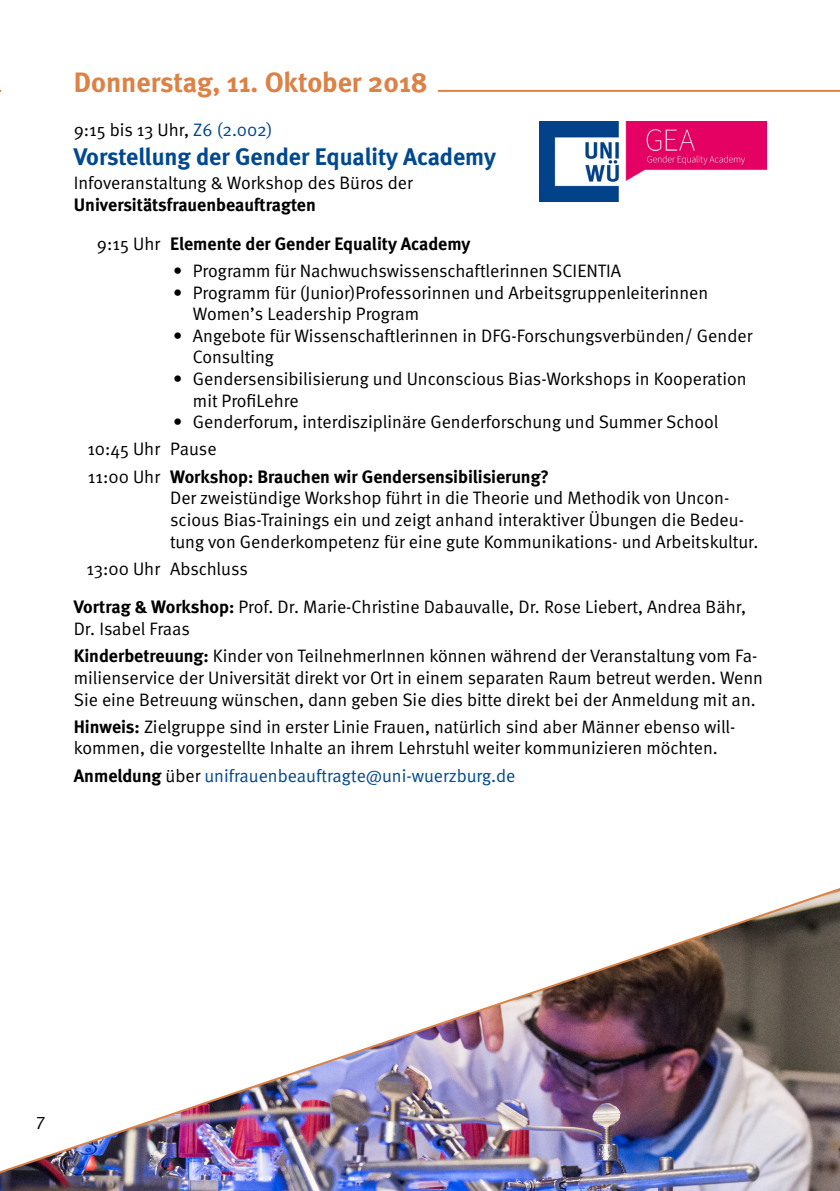
<style>
.page{position:relative;width:840px;height:1191px;background:#fff}
.page>*{position:absolute;margin:0;border:0;box-sizing:border-box;transform-origin:0 0}
.t1{font:700 28px "Meta";color:#db8247}
.t2{font:700 24px "Meta";color:#004990}
.t3{font:18px/21.6px "Meta Normal";color:#000}
.t4{font:700 18px/38.6px "Meta";color:#000}
.t5{font:18px "Meta Normal";color:#004990}
.s1{color:#004990}
.s2{font-family:"Meta Normal";font-weight:400}
.s3{font-family:"Meta";font-weight:700}
.s4{font-family:"Meta";font-weight:700;color:#000}
.s5{color:#000}
</style>
<div class="page">
<img style="left:0;top:888px;width:839px;height:303px">
<img style="left:539px;top:122px;width:226px;height:79px">
<hr style="left:437px;top:90px;width:402px;height:2px;background:#db8247">
<h1 class="t1" style="left:74px;top:65px;width:355px">Donnerstag, 11. Oktober 2018</h1>
<p class="t3" style="left:74px;top:119px;width:200px">9:15 bis 13 Uhr, <span class="s1">Z6 (2.002)</span></p>
<h2 class="t2" style="left:74px;top:142px;width:423px">Vorstellung der Gender Equality Academy</h2>
<p class="t3" style="left:74px;top:172px;width:340px">Infoveranstaltung &amp; Workshop des Büros der</p>
<p class="t4" style="left:97px;top:185px;width:375px;text-indent:-23px">Universitätsfrauenbeauftragten<br><span class="s2">9:15 Uhr</span> Elemente der Gender Equality Academy</p>
<p class="t3" style="left:173px;top:260px;width:449px">• Programm für Nachwuchswissenschaftlerinnen SCIENTIA</p>
<p class="t3" style="left:193px;top:281px;width:516px;text-indent:-20px">• Programm für (Junior)Professorinnen und Arbeitsgruppenleiterinnen<br>Women’s Leadership Program</p>
<p class="t3" style="left:193px;top:324px;width:560px;text-indent:-20px">• Angebote für Wissenschaftlerinnen in DFG-Forschungsverbünden/ Gender<br>Consulting</p>
<p class="t3" style="left:193px;top:368px;width:555px;text-indent:-20px">• Gendersensibilisierung und Unconscious Bias-Workshops in Kooperation mit ProfiLehre</p>
<p class="t3" style="left:87px;top:408px;width:632px;line-height:27.2px;text-indent:86px">• Genderforum, interdisziplinäre Genderforschung und Summer School<br>10:45 Uhr Pause</p>
<p class="t4" style="left:88px;top:457px;width:462px"><span class="s2">11:00 Uhr</span> Workshop: Brauchen wir Gendersensibilisierung?</p>
<p class="t3" style="left:170px;top:487px;width:589px">Der zweistündige Workshop führt in die Theorie und Methodik von Uncon&shy;scious Bias-Trainings ein und zeigt anhand interaktiver Übungen die Bedeu&shy;tung von Genderkompetenz für eine gute Kommunikations- und Arbeitskultur.</p>
<p class="t3" style="left:74px;top:549px;width:673px;line-height:38.6px;text-indent:13px">13:00 Uhr Abschluss<br><span class="s3">Vortrag &amp; Workshop:</span> Prof. Dr. Marie-Christine Dabauvalle, Dr. Rose Liebert, Andrea Bähr,</p>
<p class="t3" style="left:74px;top:615px;width:684px;line-height:27.2px">Dr. Isabel Fraas<br><span class="s3">Kinderbetreuung:</span> Kinder von TeilnehmerInnen können während der Veranstaltung vom Fa-</p>
<p class="t3" style="left:74px;top:666px;width:690px">milienservice der Universität direkt vor Ort in einem separaten Raum betreut werden. Wenn<br>Sie eine Betreuung wünschen, dann geben Sie dies bitte direkt bei der Anmeldung mit an.</p>
<p class="t3" style="left:74px;top:715px;width:662px"><span class="s3">Hinweis:</span> Zielgruppe sind in erster Linie Frauen, natürlich sind aber Männer ebenso will&shy;kommen, die vorgestellte Inhalte an ihrem Lehrstuhl weiter kommunizieren möchten.</p>
<p class="t5" style="left:74px;top:765px;width:443px"><span class="s4">Anmeldung</span> <span class="s5">über</span> unifrauenbeauftragte@uni-wuerzburg.de</p>
<p class="t3" style="left:36px;top:1108px;width:10px">7</p>
</div>
